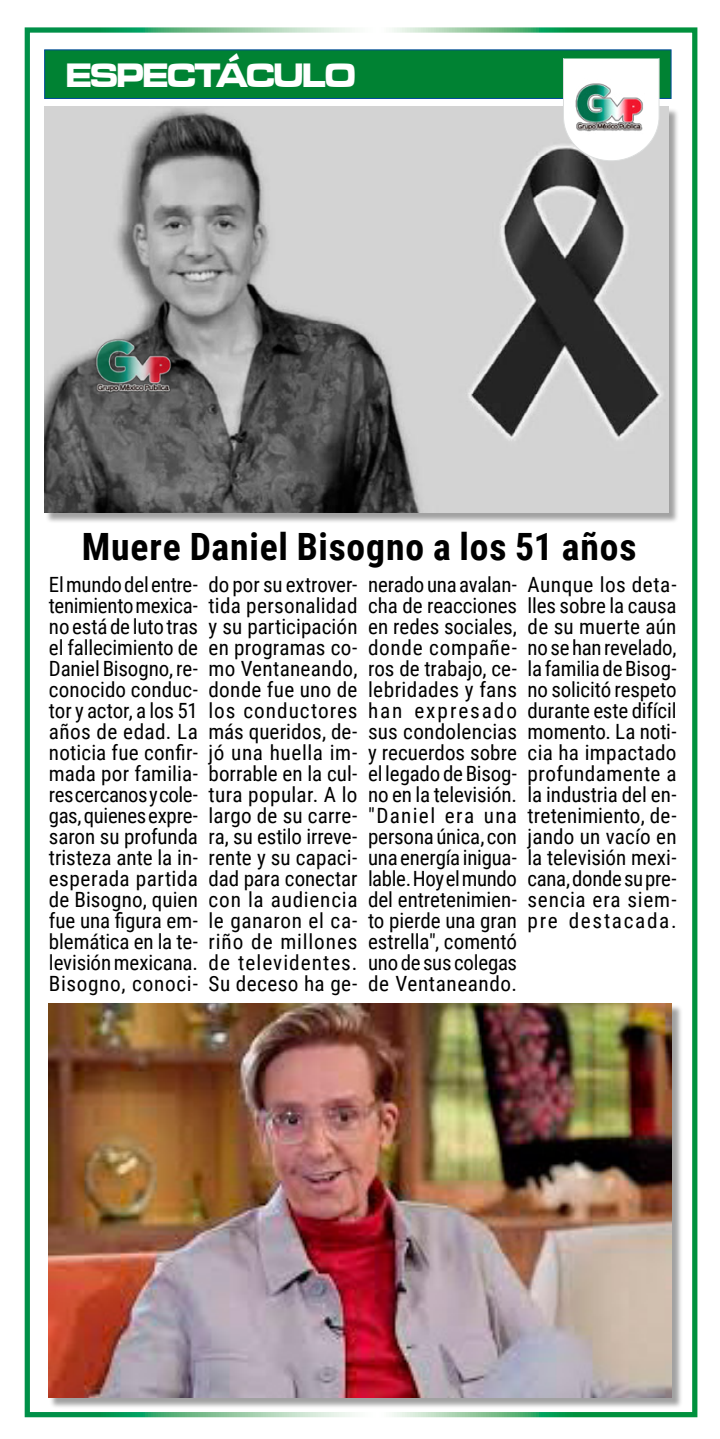
<style>
.page{position:relative;width:720px;height:1439px;background:#fff}
.page>*{position:absolute;margin:0;border:0;box-sizing:border-box;transform-origin:0 0}
.t1{font:700 37.62px "Roboto Condensed";letter-spacing:.02em;color:#000}
.t2{font:35px "Microgramma D Bold Exte";letter-spacing:-.04em;color:#fff;scale:.9 1}
.t3{font:21px/21px "Roboto Condensed";letter-spacing:.01em;color:#000;text-align:justify}
</style>
<div class="page">
<div style="left:25px;top:27px;width:672px;height:1390px;border:5px solid #fff"></div>
<div style="left:46px;top:108px;width:632px;height:415px;background:#000;opacity:.37"></div>
<img style="left:44px;top:106px;width:624px;height:407px">
<div style="left:44px;top:49px;width:627px;height:50px;background:#008233;border:1px solid #00499a"></div>
<svg style="left:563px;top:58px;width:96px;height:103px"></svg>
<img style="left:81px;top:309px;width:109px;height:110px">
<div style="left:50px;top:1004px;width:632px;height:404px;background:#000;opacity:.37"></div>
<img style="left:48px;top:1003px;width:623px;height:394px">
<h2 class="t2" style="left:66px;top:52px;width:323px">ESPECTÁCULO</h2>
<h1 class="t1" style="left:82px;top:520px;width:556px">Muere Daniel Bisogno a los 51 años</h1>
<p class="t3" style="left:49px;top:573px;width:150px">El mundo del entre&shy;tenimiento mexica&shy;no está de luto tras el fallecimiento de Daniel Bisogno, re&shy;conocido conduc&shy;tor y actor, a los 51 años de edad. La noticia fue confir&shy;mada por familia&shy;res cercanos y cole&shy;gas, quienes expre&shy;saron su profunda tristeza ante la in&shy;esperada partida de Bisogno, quien fue una figura em&shy;blemática en la te&shy;levisión mexicana.<br>Bisogno, conoci-</p>
<p class="t3" style="left:208px;top:573px;width:150px">do por su extrover&shy;tida personalidad y su participación en programas co&shy;mo Ventaneando, donde fue uno de los conductores más queridos, de&shy;jó una huella im&shy;borrable en la cul&shy;tura popular. A lo largo de su carre&shy;ra, su estilo irreve&shy;rente y su capaci&shy;dad para conectar con la audiencia le ganaron el ca&shy;riño de millones de televidentes.<br>Su deceso ha ge-</p>
<p class="t3" style="left:368px;top:573px;width:150px">nerado una avalan&shy;cha de reacciones en redes sociales, donde compañe&shy;ros de trabajo, ce&shy;lebridades y fans han expresado sus condolencias y recuerdos sobre el legado de Bisog&shy;no en la televisión. "Daniel era una persona única, con una energía inigua&shy;lable. Hoy el mundo del entretenimien&shy;to pierde una gran estrella", comentó uno de sus colegas de Ventaneando.</p>
<p class="t3" style="left:527px;top:573px;width:150px">Aunque los deta&shy;lles sobre la causa de su muerte aún no se han revelado, la familia de Bisog&shy;no solicitó respeto durante este difícil momento. La noti&shy;cia ha impactado profundamente a la industria del en&shy;tretenimiento, de&shy;jando un vacío en la televisión mexi&shy;cana, donde su pre&shy;sencia era siem&shy;pre destacada.</p>
</div>
